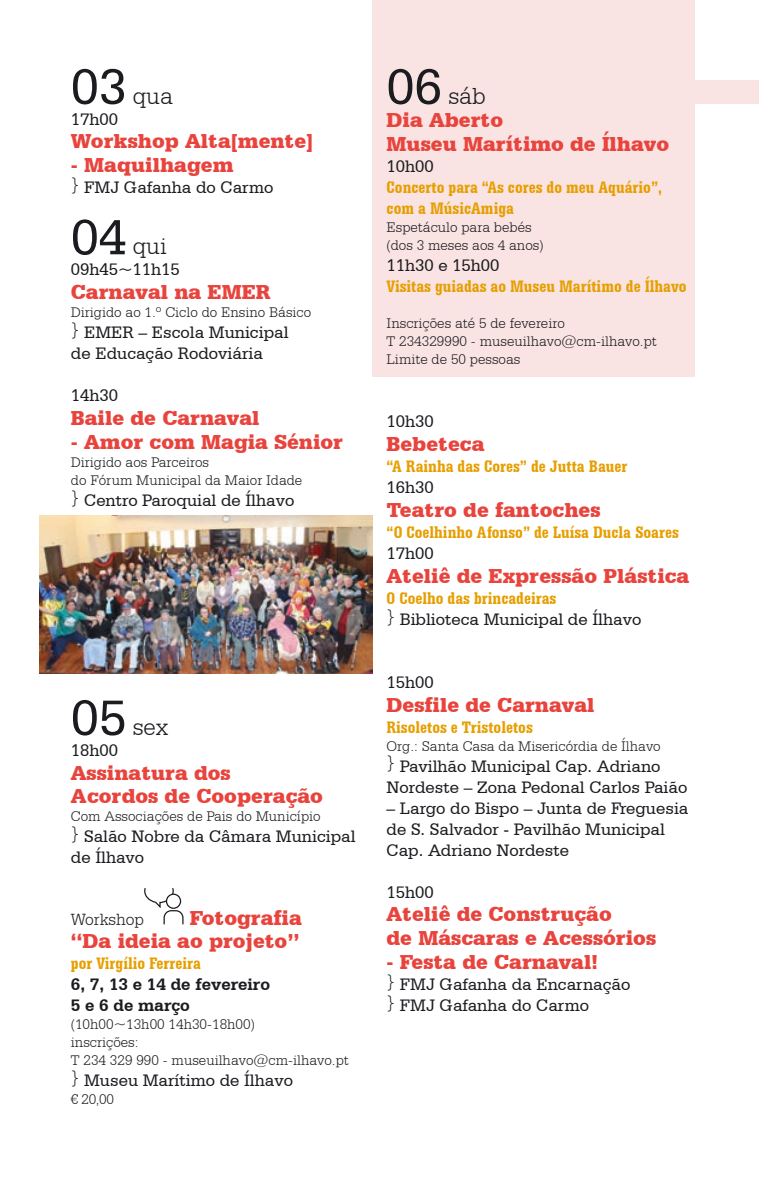
<style>
.page{position:relative;width:759px;height:1177px;background:#fff}
.page>*{position:absolute;margin:0;border:0;box-sizing:border-box;transform-origin:0 0}
.t1{font:300 25px "Serifa BT";color:#1b1c20}
.t2{font:900 21.25px/23.8px "Serifa BT";color:#e8443d}
.t3{font:17.5px/21px "Serifa BT";color:#1b1c20}
.t4{font:700 condensed 17.5px/21px "Serifa BT";color:#e69f00}
.t5{font:700 17.5px/21px "Serifa BT";color:#1b1c20}
.t6{font:300 17.5px "Serifa BT";color:#1b1c20}
.t7{font:300 15px/18px "Serifa BT";color:#1b1c20}
.s1{font-weight:400;font-size:52.5px}
.s2{font-weight:700;font-stretch:condensed;color:#e69f00}
</style>
<div class="page">
<div style="left:372px;top:80px;width:386px;height:24px;background:#fae3e3"></div>
<div style="left:372px;top:0;width:322px;height:376px;background:#fae3e3"></div>
<svg style="left:144px;top:888px;width:40px;height:37px"></svg>
<img style="left:40px;top:516px;width:332px;height:157px">
<h1 class="t1" style="left:71px;top:81px;width:104px"><span class="s1">03</span> qua</h1>
<p class="t3" style="left:71px;top:108px;width:49px">17h00</p>
<p class="t2" style="left:71px;top:129px;width:244px">Workshop Alta[mente]</p>
<p class="t2" style="left:71px;top:153px;width:164px">- Maquilhagem</p>
<p class="t3" style="left:71px;top:177px;width:204px"><sup>}</sup> FMJ Gafanha do Carmo</p>
<h1 class="t1" style="left:71px;top:232px;width:97px"><span class="s1">04</span> qui</h1>
<p class="t3" style="left:71px;top:259px;width:110px">09h45~11h15</p>
<p class="t2" style="left:71px;top:279px;width:201px">Carnaval na EMER</p>
<p class="t7" style="left:71px;top:303px;width:242px">Dirigido ao 1.º Ciclo do Ensino Básico</p>
<p class="t3" style="left:71px;top:321px;width:219px"><sup>}</sup> EMER – Escola Municipal de Educação Rodoviária</p>
<p class="t3" style="left:71px;top:384px;width:49px">14h30</p>
<p class="t2" style="left:71px;top:405px;width:190px">Baile de Carnaval</p>
<p class="t2" style="left:71px;top:429px;width:273px">- Amor com Magia Sénior</p>
<p class="t7" style="left:71px;top:452px;width:233px">Dirigido aos Parceiros<br>do Fórum Municipal da Maior Idade</p>
<p class="t3" style="left:71px;top:489px;width:225px"><sup>}</sup> Centro Paroquial de Ílhavo</p>
<h1 class="t1" style="left:71px;top:712px;width:98px"><span class="s1">05</span> sex</h1>
<p class="t3" style="left:71px;top:739px;width:49px">18h00</p>
<p class="t2" style="left:71px;top:760px;width:253px">Assinatura dos<br>Acordos de Cooperação</p>
<p class="t7" style="left:71px;top:807px;width:251px">Com Associações de Pais do Município</p>
<p class="t3" style="left:71px;top:825px;width:286px"><sup>}</sup> Salão Nobre da Câmara Municipal de Ílhavo</p>
<p class="t2" style="left:71px;top:905px;width:232px;text-align:right">Fotografia<br>“Da ideia ao projeto”</p>
<p class="t4" style="left:71px;top:952px;width:131px">por Virgílio Ferreira</p>
<p class="t5" style="left:71px;top:973px;width:201px">6, 7, 13 e 14 de fevereiro<br>5 e 6 de março</p>
<p class="t7" style="left:71px;top:1015px;width:279px">(10h00~13h00 14h30-18h00)<br>inscrições:<br>T 234 329 990 - museuilhavo@cm-ilhavo.pt</p>
<p class="t3" style="left:71px;top:1069px;width:223px"><sup>}</sup> Museu Marítimo de Ílhavo</p>
<p class="t7" style="left:71px;top:1090px;width:45px">€ 20,00</p>
<p class="t6" style="left:71px;top:908px;width:75px">Workshop</p>
<h1 class="t1" style="left:386px;top:81px;width:101px"><span class="s1">06</span> sáb</h1>
<p class="t2" style="left:386px;top:108px;width:284px">Dia Aberto<br>Museu Marítimo de Ílhavo</p>
<p class="t3" style="left:386px;top:156px;width:49px">10h00</p>
<p class="t4" style="left:386px;top:177px;width:277px">Concerto para “As cores do meu Aquário”, com a MúsicAmiga</p>
<p class="t7" style="left:386px;top:218px;width:158px">Espetáculo para bebés (dos 3 meses aos 4 anos)</p>
<p class="t3" style="left:386px;top:255px;width:114px">11h30 e 15h00</p>
<p class="t4" style="left:386px;top:276px;width:301px">Visitas guiadas ao Museu Marítimo de Ílhavo</p>
<p class="t7" style="left:386px;top:314px;width:272px">Inscrições até 5 de fevereiro<br>T 234329990 - museuilhavo@cm-ilhavo.pt<br>Limite de 50 pessoas</p>
<p class="t3" style="left:386px;top:411px;width:49px">10h30</p>
<p class="t2" style="left:386px;top:431px;width:99px">Bebeteca</p>
<p class="t4" style="left:386px;top:455px;width:242px">“A Rainha das Cores” de Jutta Bauer</p>
<p class="t3" style="left:386px;top:476px;width:49px">16h30</p>
<p class="t2" style="left:386px;top:497px;width:215px">Teatro de fantoches</p>
<p class="t4" style="left:386px;top:521px;width:294px">“O Coelhinho Afonso” de Luísa Ducla Soares</p>
<p class="t3" style="left:386px;top:542px;width:49px">17h00</p>
<p class="t2" style="left:386px;top:563px;width:304px">Ateliê de Expressão Plástica</p>
<p class="t3" style="left:386px;top:587px;width:256px"><span class="s2">O Coelho das brincadeiras<br></span><sup>}</sup> Biblioteca Municipal de Ílhavo</p>
<p class="t3" style="left:386px;top:671px;width:49px">15h00</p>
<p class="t2" style="left:386px;top:692px;width:209px">Desfile de Carnaval</p>
<p class="t4" style="left:386px;top:716px;width:148px">Risoletos e Tristoletos</p>
<p class="t7" style="left:386px;top:736px;width:275px">Org.: Santa Casa da Misericórdia de Ílhavo</p>
<p class="t3" style="left:386px;top:755px;width:302px"><sup>}</sup> Pavilhão Municipal Cap. Adriano<br>Nordeste – Zona Pedonal Carlos Paião</p>
<p class="t3" style="left:386px;top:797px;width:303px">– Largo do Bispo – Junta de Freguesia de S. Salvador - Pavilhão Municipal<br>Cap. Adriano Nordeste</p>
<p class="t3" style="left:386px;top:881px;width:49px">15h00</p>
<p class="t2" style="left:386px;top:901px;width:271px">Ateliê de Construção<br>de Máscaras e Acessórios</p>
<p class="t2" style="left:386px;top:949px;width:213px">- Festa de Carnaval!</p>
<p class="t3" style="left:386px;top:973px;width:245px"><sup>}</sup> FMJ Gafanha da Encarnação <sup>}</sup> FMJ Gafanha do Carmo</p>
</div>
